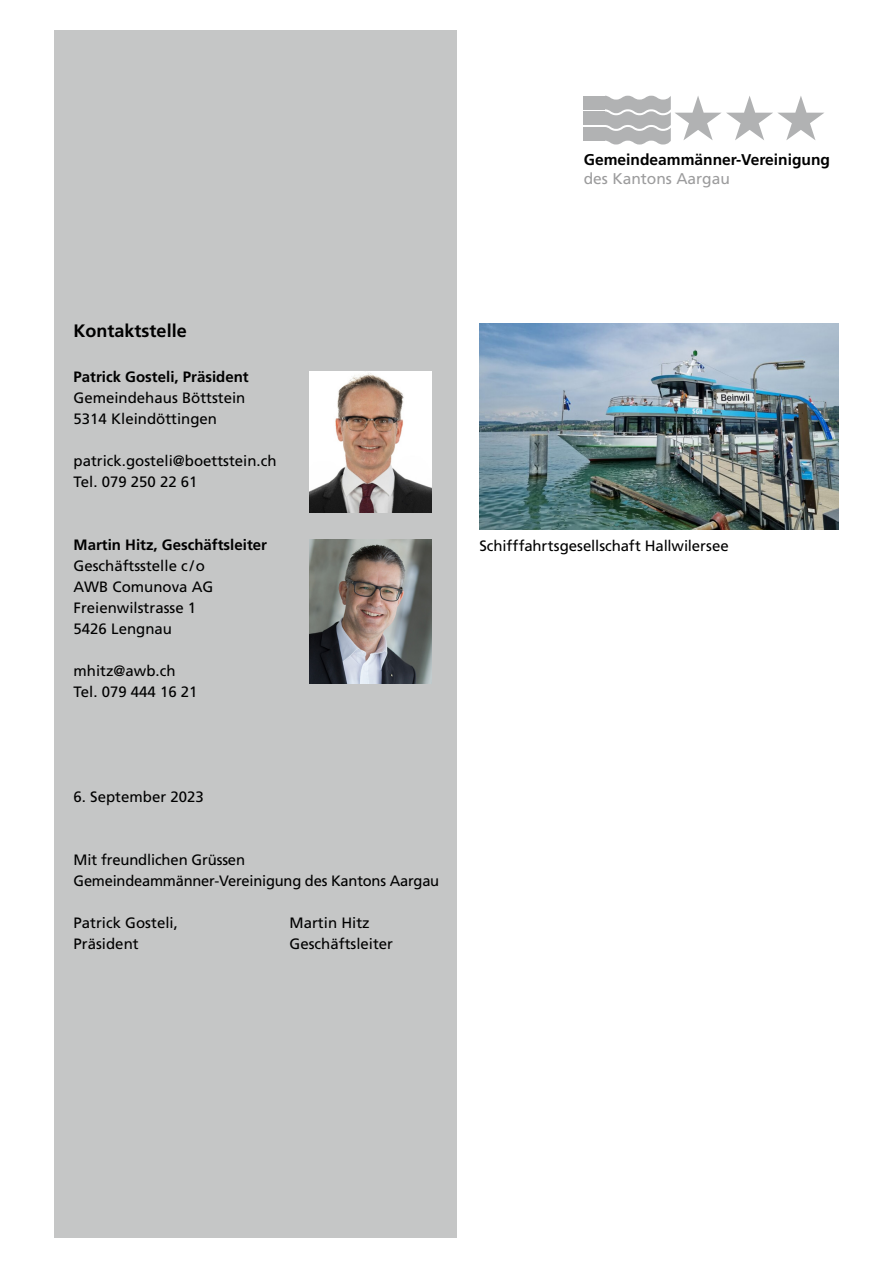
<style>
.page{position:relative;width:893px;height:1263px;background:#fff}
.page>*{position:absolute;margin:0;border:0;box-sizing:border-box;transform-origin:0 0}
.t1{font:700 18px "Frutiger LT Std";color:#000}
.t2{font:700 15.6px "Frutiger LT Std";color:#000}
.t3{font:15.6px "Frutiger LT Std";color:#9c9c9d}
.t4{font:15px/21px "Frutiger LT Std";color:#000}
.t5{font:700 15px "Frutiger LT Std";color:#000}
</style>
<div class="page">
<div style="left:54px;top:30px;width:403px;height:1207px;background:#c5c6c6"></div>
<img style="left:310px;top:540px;width:121px;height:144px">
<img style="left:310px;top:371px;width:121px;height:142px">
<svg style="left:604px;top:96px;width:220px;height:49px"></svg>
<div style="left:584px;top:96px;width:21px;height:13px;background:#b1b2b3"></div>
<div style="left:584px;top:111px;width:21px;height:14px;background:#b1b2b3"></div>
<div style="left:584px;top:127px;width:21px;height:13px;background:#b1b2b3"></div>
<img style="left:479px;top:323px;width:360px;height:206px">
<p class="t2" style="left:584px;top:151px;width:248px">Gemeindeammänner-Vereinigung</p>
<p class="t3" style="left:584px;top:170px;width:148px">des Kantons Aargau</p>
<p class="t1" style="left:74px;top:320px;width:115px">Kontaktstelle</p>
<p class="t5" style="left:74px;top:368px;width:177px">Patrick Gosteli, Präsident</p>
<p class="t4" style="left:74px;top:387px;width:173px">Gemeindehaus Böttstein<br>5314 Kleindöttingen</p>
<p class="t4" style="left:74px;top:450px;width:204px">patrick.gosteli@boettstein.ch<br>Tel. 079 250 22 61</p>
<p class="t5" style="left:74px;top:536px;width:195px">Martin Hitz, Geschäftsleiter</p>
<p class="t4" style="left:74px;top:555px;width:141px">Geschäftsstelle c /o<br>AWB Comunova AG<br>Freienwilstrasse 1<br>5426 Lengnau</p>
<p class="t4" style="left:74px;top:660px;width:125px">mhitz@awb.ch<br>Tel. 079 444 16 21</p>
<p class="t4" style="left:74px;top:787px;width:132px">6. September 2023</p>
<p class="t4" style="left:74px;top:850px;width:367px">Mit freundlichen Grüssen<br>Gemeindeammänner-Vereinigung des Kantons Aargau</p>
<p class="t4" style="left:74px;top:913px;width:106px">Patrick Gosteli,</p>
<p class="t4" style="left:290px;top:913px;width:82px">Martin Hitz</p>
<p class="t4" style="left:74px;top:934px;width:67px">Präsident</p>
<p class="t4" style="left:290px;top:934px;width:105px">Geschäftsleiter</p>
<p class="t4" style="left:479px;top:535px;width:251px">Schifffahrtsgesellschaft Hallwilersee</p>
</div>
